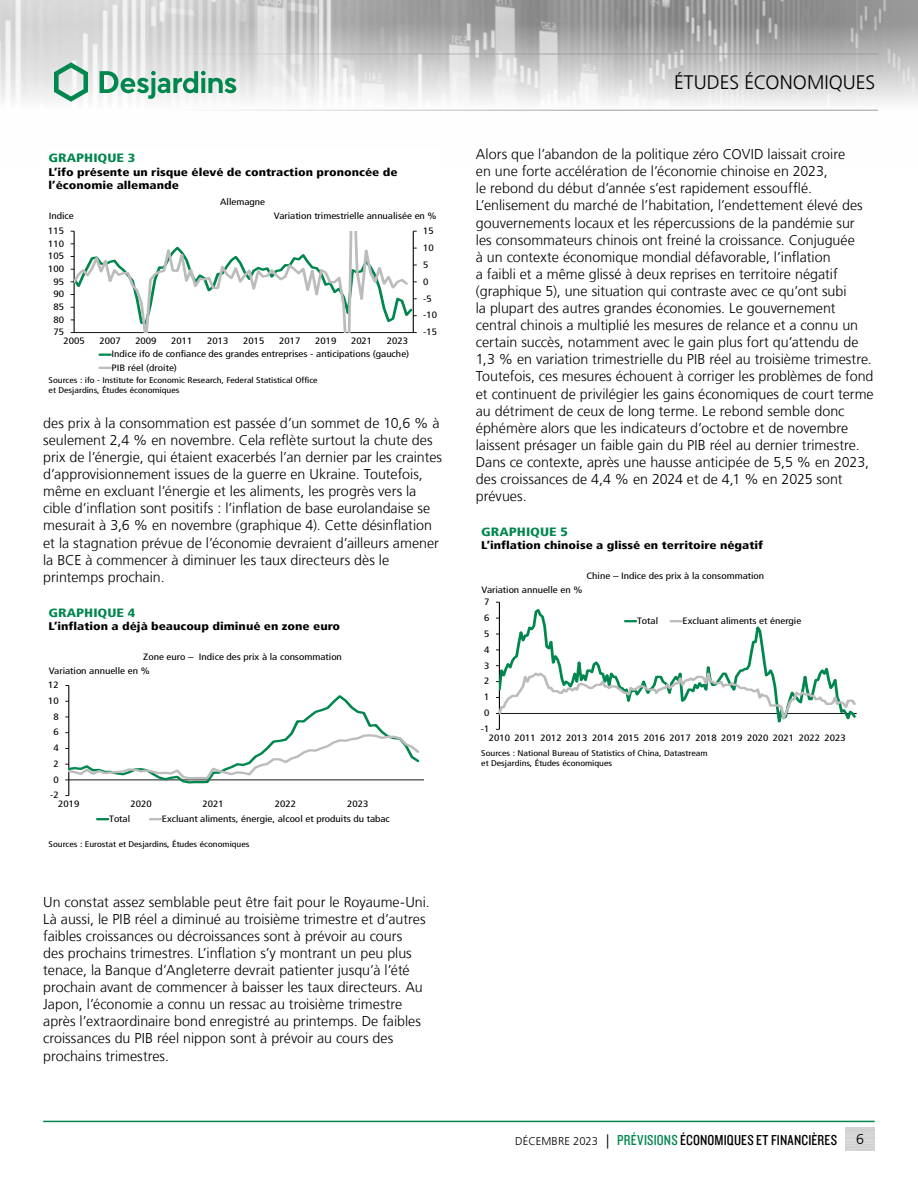
<style>
.page{position:relative;width:918px;height:1188px;background:#fff}
.page>*{position:absolute;margin:0;border:0;box-sizing:border-box;transform-origin:0 0}
.t1{font:300 19.5px "Frutiger LT";color:#000}
.t2{font:15px "Knockout 29 Junior Ltweight";letter-spacing:.01em;color:#000}
.t3{font:300 14.25px/17.1px "Frutiger LT";color:#000}
.t4{font:900 condensed 12px "Frutiger LT";color:#00874e;scale:1.2 1}
.t5{font:900 condensed 11.1px/13.2px "Frutiger LT";color:#000;scale:1.2 1}
.t6{font:condensed 9.3px "Frutiger LT";color:#000;scale:1.2 1}
.t7{font:condensed 9.15px/14px "Frutiger LT";color:#000;scale:1.2 1}
.t8{font:condensed 8.25px/9.9px "Frutiger LT";color:#000;scale:1.2 1}
.s1{font-family:"Frutiger LT";font-weight:300;font-size:11.25px}
.s2{font-family:"Frutiger LT";font-weight:300;font-size:14.25px}
.s3{color:#00874e}
</style>
<div class="page">
<img style="left:0;top:0;width:918px;height:110px">
<hr style="left:0;top:54px;width:878px;height:1px;background:#9d9d9c">
<hr style="left:0;top:110px;width:878px;height:1px;background:#9d9d9c">
<svg style="left:54px;top:62px;width:34px;height:40px"></svg>
<svg style="left:100px;top:71px;width:136px;height:28px"></svg>
<hr style="left:43px;top:1121px;width:832px;height:1px;background:#00874e">
<svg style="left:71px;top:231px;width:346px;height:102px"></svg>
<svg style="left:100px;top:353px;width:10px;height:3px"></svg>
<svg style="left:100px;top:367px;width:10px;height:2px"></svg>
<hr style="left:68px;top:685px;width:1px;height:111px;background:#000">
<hr style="left:69px;top:780px;width:355px;height:1px;background:#000">
<svg style="left:65px;top:693px;width:357px;height:92px"></svg>
<svg style="left:97px;top:818px;width:11px;height:2px"></svg>
<svg style="left:150px;top:818px;width:11px;height:2px"></svg>
<hr style="left:499px;top:602px;width:1px;height:127px;background:#000">
<svg style="left:510px;top:609px;width:256px;height:53px"></svg>
<svg style="left:496px;top:662px;width:361px;height:68px"></svg>
<svg style="left:625px;top:620px;width:11px;height:2px"></svg>
<svg style="left:671px;top:620px;width:10px;height:2px"></svg>
<p class="t4" style="left:49px;top:151px;width:74px">GRAPHIQUE 3</p>
<p class="t5" style="left:49px;top:166px;width:292px">L’ifo présente un risque élevé de contraction prononcée de l’économie allemande</p>
<p class="t7" style="left:220px;top:195px;width:39px">Allemagne</p>
<p class="t7" style="left:49px;top:209px;width:22px">Indice</p>
<p class="t7" style="left:274px;top:209px;width:137px">Variation trimestrielle annualisée en %</p>
<p class="t7" style="left:48px;top:224px;width:15px">115</p>
<p class="t7" style="left:423px;top:224px;width:10px">15</p>
<p class="t6" style="left:48px;top:238px;width:15px">110</p>
<p class="t7" style="left:48px;top:249px;width:15px">105</p>
<p class="t7" style="left:48px;top:262px;width:15px">100</p>
<p class="t6" style="left:423px;top:242px;width:10px">10</p>
<p class="t7" style="left:423px;top:258px;width:6px">5</p>
<p class="t6" style="left:53px;top:276px;width:10px">95</p>
<p class="t6" style="left:423px;top:276px;width:6px">0</p>
<p class="t7" style="left:53px;top:287px;width:10px">90</p>
<p class="t7" style="left:53px;top:300px;width:10px">85</p>
<p class="t6" style="left:53px;top:314px;width:10px">80</p>
<p class="t7" style="left:423px;top:291px;width:9px">-5</p>
<p class="t7" style="left:423px;top:308px;width:13px">-10</p>
<p class="t7" style="left:53px;top:325px;width:10px">75</p>
<p class="t7" style="left:423px;top:325px;width:13px">-15</p>
<p class="t6" style="left:63px;top:336px;width:19px">2005</p>
<p class="t6" style="left:99px;top:336px;width:19px">2007</p>
<p class="t6" style="left:135px;top:336px;width:19px">2009</p>
<p class="t6" style="left:171px;top:336px;width:19px">2011</p>
<p class="t6" style="left:207px;top:336px;width:19px">2013</p>
<p class="t6" style="left:243px;top:336px;width:19px">2015</p>
<p class="t6" style="left:279px;top:336px;width:19px">2017</p>
<p class="t6" style="left:315px;top:336px;width:19px">2019</p>
<p class="t6" style="left:351px;top:336px;width:19px">2021</p>
<p class="t6" style="left:387px;top:336px;width:19px">2023</p>
<p class="t7" style="left:112px;top:347px;width:250px">Indice ifo de confiance des grandes entreprises - anticipations (gauche)</p>
<p class="t6" style="left:112px;top:362px;width:56px">PIB réel (droite)</p>
<p class="t8" style="left:49px;top:375px;width:226px">Sources : ifo - Institute for Economic Research, Federal Statistical Office et Desjardins, Études économiques</p>
<p class="t3" style="left:43px;top:415px;width:400px">des prix à la consommation est passée d’un sommet de 10,6 % à seulement 2,4 % en novembre. Cela reflète surtout la chute des prix de l’énergie, qui étaient exacerbés l’an dernier par les craintes d’approvisionnement issues de la guerre en Ukraine. Toutefois, même en excluant l’énergie et les aliments, les progrès vers la cible d’inflation sont positifs : l’inflation de base eurolandaise se mesurait à 3,6 % en novembre (graphique 4). Cette désinflation et la stagnation prévue de l’économie devraient d’ailleurs amener la BCE à commencer à diminuer les taux directeurs dès le printemps prochain.</p>
<p class="t4" style="left:49px;top:605px;width:74px">GRAPHIQUE 4</p>
<p class="t5" style="left:49px;top:620px;width:245px">L’inflation a déjà beaucoup diminué en zone euro</p>
<p class="t7" style="left:49px;top:650px;width:246px;text-indent:95px">Zone euro – Indice des prix à la consommation<br>Variation annuelle en %</p>
<p class="t7" style="left:48px;top:678px;width:10px">12</p>
<p class="t7" style="left:48px;top:694px;width:10px">10</p>
<p class="t7" style="left:53px;top:710px;width:6px">8</p>
<p class="t6" style="left:53px;top:727px;width:6px">6</p>
<p class="t6" style="left:53px;top:743px;width:6px">4</p>
<p class="t7" style="left:53px;top:757px;width:6px">2</p>
<p class="t7" style="left:53px;top:773px;width:6px">0</p>
<p class="t7" style="left:50px;top:788px;width:9px">-2</p>
<p class="t7" style="left:58px;top:797px;width:19px">2019</p>
<p class="t7" style="left:130px;top:797px;width:19px">2020</p>
<p class="t7" style="left:203px;top:797px;width:19px">2021</p>
<p class="t7" style="left:275px;top:797px;width:19px">2022</p>
<p class="t7" style="left:347px;top:797px;width:19px">2023</p>
<p class="t7" style="left:109px;top:812px;width:19px">Total</p>
<p class="t7" style="left:162px;top:812px;width:192px">Excluant aliments, énergie, alcool et produits du tabac</p>
<p class="t8" style="left:49px;top:840px;width:169px">Sources : Eurostat et Desjardins, Études économiques</p>
<p class="t3" style="left:43px;top:893px;width:388px">Un constat assez semblable peut être fait pour le Royaume‑Uni.<br>Là aussi, le PIB réel a diminué au troisième trimestre et d’autres faibles croissances ou décroissances sont à prévoir au cours<br>des prochains trimestres. L’inflation s’y montrant un peu plus tenace, la Banque d’Angleterre devrait patienter jusqu’à l’été prochain avant de commencer à baisser les taux directeurs. Au Japon, l’économie a connu un ressac au troisième trimestre après l’extraordinaire bond enregistré au printemps. De faibles croissances du PIB réel nippon sont à prévoir au cours des prochains trimestres.</p>
<h1 class="t1" style="left:674px;top:72px;width:203px">ÉTUDES ÉCONOMIQUES</h1>
<p class="t3" style="left:476px;top:146px;width:399px">Alors que l’abandon de la politique zéro COVID laissait croire<br>en une forte accélération de l’économie chinoise en 2023,<br>le rebond du début d’année s’est rapidement essoufflé.<br>L’enlisement du marché de l’habitation, l’endettement élevé des gouvernements locaux et les répercussions de la pandémie sur les consommateurs chinois ont freiné la croissance. Conjuguée<br>à un contexte économique mondial défavorable, l’inflation<br>a faibli et a même glissé à deux reprises en territoire négatif (graphique 5), une situation qui contraste avec ce qu’ont subi<br>la plupart des autres grandes économies. Le gouvernement central chinois a multiplié les mesures de relance et a connu un certain succès, notamment avec le gain plus fort qu’attendu de 1,3 % en variation trimestrielle du PIB réel au troisième trimestre.<br>Toutefois, ces mesures échouent à corriger les problèmes de fond et continuent de privilégier les gains économiques de court terme au détriment de ceux de long terme. Le rebond semble donc éphémère alors que les indicateurs d’octobre et de novembre laissent présager un faible gain du PIB réel au dernier trimestre.<br>Dans ce contexte, après une hausse anticipée de 5,5 % en 2023, des croissances de 4,4 % en 2024 et de 4,1 % en 2025 sont prévues.</p>
<p class="t4" style="left:481px;top:524px;width:74px">GRAPHIQUE 5</p>
<p class="t5" style="left:481px;top:539px;width:236px">L’inflation chinoise a glissé en territoire négatif</p>
<p class="t7" style="left:586px;top:569px;width:150px">Chine – Indice des prix à la consommation</p>
<p class="t7" style="left:481px;top:583px;width:86px">Variation annuelle en %</p>
<p class="t6" style="left:484px;top:596px;width:6px">7</p>
<p class="t7" style="left:484px;top:611px;width:6px">6</p>
<p class="t7" style="left:484px;top:627px;width:6px">5</p>
<p class="t7" style="left:484px;top:643px;width:6px">4</p>
<p class="t7" style="left:484px;top:658px;width:6px">3</p>
<p class="t7" style="left:484px;top:674px;width:6px">2</p>
<p class="t7" style="left:484px;top:690px;width:6px">1</p>
<p class="t6" style="left:484px;top:708px;width:6px">0</p>
<p class="t7" style="left:481px;top:722px;width:9px">-1</p>
<p class="t7" style="left:637px;top:614px;width:19px">Total</p>
<p class="t7" style="left:683px;top:614px;width:100px">Excluant aliments et énergie</p>
<p class="t7" style="left:489px;top:731px;width:299px">2010 2011 2012 2013 2014 2015 2016 2017 2018 2019 2020 2021 2022 2023</p>
<p class="t8" style="left:481px;top:749px;width:190px">Sources : National Bureau of Statistics of China, Datastream et Desjardins, Études économiques</p>
<p class="t2" style="left:515px;top:1130px;width:324px"><span class="s1">DÉCEMBRE 2023</span> <span class="s2">|</span> <span class="s3">PRÉVISIONS</span> ÉCONOMIQUES ET FINANCIÈRES</p>
<p class="t3" style="left:856px;top:1131px;width:9px">6</p>
</div>
